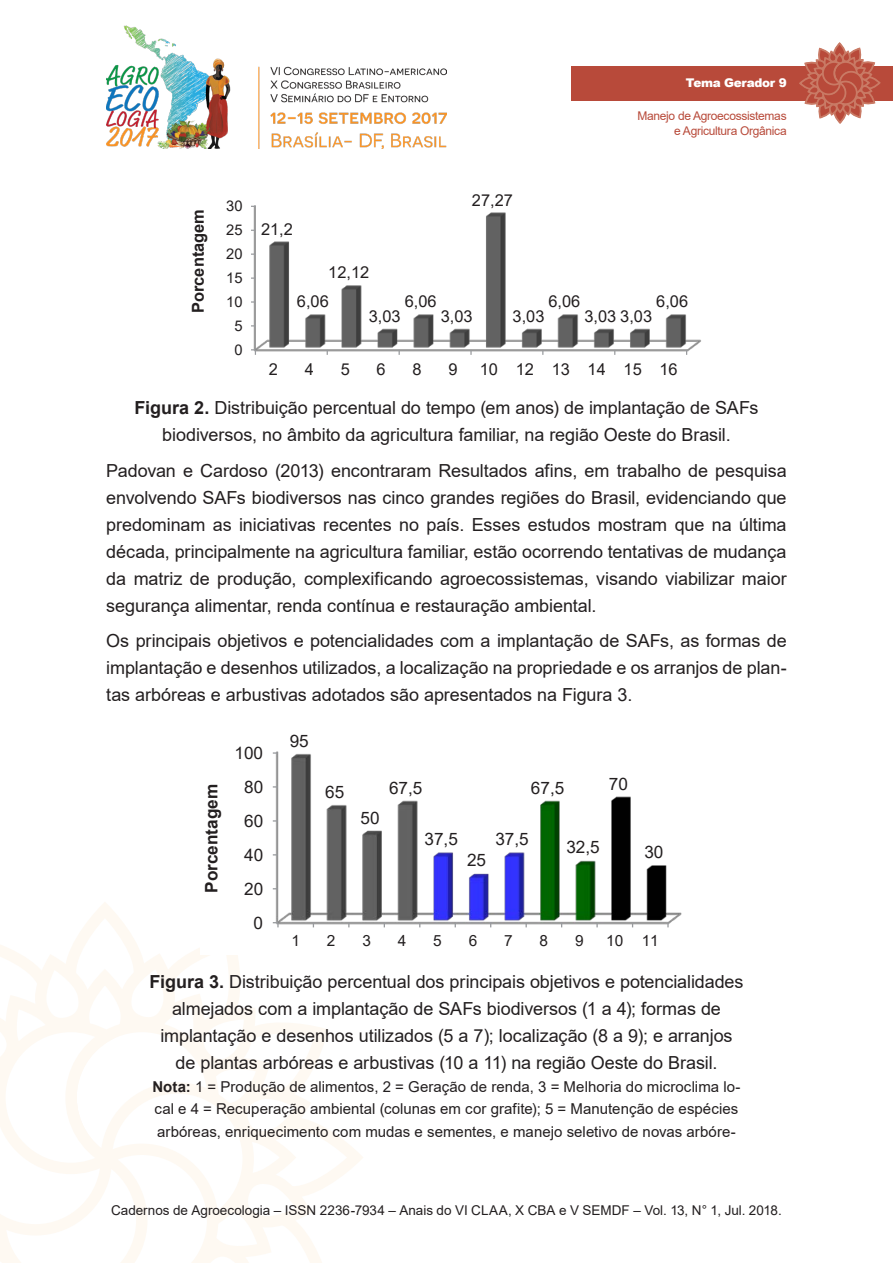
<style>
.page{position:relative;width:893px;height:1263px;background:#fff}
.page>*{position:absolute;margin:0;border:0;box-sizing:border-box;transform-origin:0 0}
.titulo_de_figura{font:18px/27px "Arial";letter-spacing:-.005em;color:#231f20;text-align:center}
.t1{font:17.1px "Arial";color:#231f20}
.t2{font:700 17.1px "Arial";color:#231f20}
.t3{font:16.35px "Arial";color:#231f20}
.t4{font:700 16.35px "Arial";color:#231f20}
.t5{font:15.45px "Arial";color:#231f20}
.Fonte{font:15px/22.5px "Arial";letter-spacing:.005em;color:#231f20}
.t6{font:14.7px "Arial";letter-spacing:-.005em;color:#231f20}
.t7{font:13.5px "Arial";color:#231f20}
.t8{font:12px/14.4px "Arial";letter-spacing:-.025em;color:#b84a3a;text-align:right}
.t9{font:900 12px "Arial";letter-spacing:-.025em;color:#fff}
.s1{font-weight:700}
</style>
<div class="page">
<img style="left:106px;top:25px;width:340px;height:124px">
<div style="left:571px;top:66px;width:322px;height:34px;background:#b84a3a"></div>
<svg style="left:798px;top:43px;width:83px;height:81px"></svg>
<img style="left:252px;top:205px;width:449px;height:148px">
<svg style="left:251px;top:349px;width:5px;height:6px"></svg>
<img style="left:275px;top:751px;width:407px;height:175px">
<svg style="left:0;top:910px;width:367px;height:353px"></svg>
<p class="t9" style="left:686px;top:74px;width:102px">Tema Gerador 9</p>
<p class="t8" style="left:637px;top:109px;width:151px">Manejo de Agroecossistemas e Agricultura Orgânica</p>
<p class="t4" style="left:186px;top:313px;width:106px;rotate:-90deg">Porcentagem</p>
<p class="t6" style="left:226px;top:196px;width:18px">30</p>
<p class="t6" style="left:226px;top:220px;width:18px">25</p>
<p class="t6" style="left:226px;top:244px;width:18px">20</p>
<p class="t6" style="left:226px;top:268px;width:18px">15</p>
<p class="t6" style="left:226px;top:292px;width:18px">10</p>
<p class="t6" style="left:234px;top:316px;width:10px">5</p>
<p class="t6" style="left:234px;top:340px;width:10px">0</p>
<p class="t3" style="left:261px;top:218px;width:33px">21,2</p>
<p class="t3" style="left:328px;top:261px;width:43px">12,12</p>
<p class="t3" style="left:472px;top:189px;width:43px">27,27</p>
<p class="t3" style="left:297px;top:290px;width:33px">6,06</p>
<p class="t3" style="left:405px;top:290px;width:33px">6,06</p>
<p class="t3" style="left:369px;top:305px;width:33px">3,03</p>
<p class="t3" style="left:441px;top:305px;width:33px">3,03</p>
<p class="t3" style="left:548px;top:290px;width:33px">6,06</p>
<p class="t3" style="left:656px;top:290px;width:33px">6,06</p>
<p class="t3" style="left:513px;top:305px;width:33px">3,03</p>
<p class="t3" style="left:584px;top:305px;width:69px">3,03 3,03</p>
<p class="t3" style="left:269px;top:358px;width:11px">2</p>
<p class="t3" style="left:305px;top:358px;width:11px">4</p>
<p class="t3" style="left:341px;top:358px;width:11px">5</p>
<p class="t3" style="left:377px;top:358px;width:11px">6</p>
<p class="t3" style="left:413px;top:358px;width:11px">8</p>
<p class="t3" style="left:448px;top:358px;width:11px">9</p>
<p class="t3" style="left:480px;top:358px;width:199px">10 12 13 14 15 16</p>
<p class="titulo_de_figura" style="left:134px;top:394px;width:626px"><span class="s1">Figura 2.</span> Distribuição percentual do tempo (em anos) de implantação de SAFs biodiversos, no âmbito da agricultura familiar, na região Oeste do Brasil.</p>
<p class="titulo_de_figura" style="left:106px;top:457px;width:682px;text-align:justify">Padovan e Cardoso (2013) encontraram Resultados afins, em trabalho de pesquisa envolvendo SAFs biodiversos nas cinco grandes regiões do Brasil, evidenciando que predominam as iniciativas recentes no país. Esses estudos mostram que na última década, principalmente na agricultura familiar, estão ocorrendo tentativas de mudança da matriz de produção, complexificando agroecossistemas, visando viabilizar maior segurança alimentar, renda contínua e restauração ambiental.</p>
<p class="titulo_de_figura" style="left:106px;top:627px;width:682px;text-align:justify">Os principais objetivos e potencialidades com a implantação de SAFs, as formas de implantação e desenhos utilizados, a localização na propriedade e os arranjos de plan&shy;tas arbóreas e arbustivas adotados são apresentados na Figura 3.</p>
<p class="t2" style="left:199px;top:893px;width:110px;rotate:-90deg">Porcentagem</p>
<p class="t1" style="left:235px;top:741px;width:30px">100</p>
<p class="t1" style="left:244px;top:775px;width:21px">80</p>
<p class="t1" style="left:244px;top:809px;width:21px">60</p>
<p class="t1" style="left:244px;top:843px;width:21px">40</p>
<p class="t1" style="left:244px;top:877px;width:21px">20</p>
<p class="t1" style="left:254px;top:911px;width:11px">0</p>
<p class="t1" style="left:290px;top:730px;width:21px">95</p>
<p class="t1" style="left:325px;top:780px;width:21px">65</p>
<p class="t1" style="left:361px;top:806px;width:21px">50</p>
<p class="t1" style="left:389px;top:776px;width:35px">67,5</p>
<p class="t1" style="left:531px;top:776px;width:35px">67,5</p>
<p class="t1" style="left:609px;top:772px;width:21px">70</p>
<p class="t1" style="left:424px;top:827px;width:35px">37,5</p>
<p class="t1" style="left:467px;top:848px;width:21px">25</p>
<p class="t1" style="left:495px;top:827px;width:35px">37,5</p>
<p class="t1" style="left:566px;top:836px;width:35px">32,5</p>
<p class="t1" style="left:644px;top:840px;width:21px">30</p>
<p class="t5" style="left:291px;top:930px;width:10px">1</p>
<p class="t5" style="left:327px;top:930px;width:10px">2</p>
<p class="t5" style="left:362px;top:930px;width:10px">3</p>
<p class="t5" style="left:398px;top:930px;width:10px">4</p>
<p class="t5" style="left:433px;top:930px;width:10px">5</p>
<p class="t5" style="left:469px;top:930px;width:10px">6</p>
<p class="t5" style="left:504px;top:930px;width:10px">7</p>
<p class="t5" style="left:540px;top:930px;width:10px">8</p>
<p class="t5" style="left:575px;top:930px;width:10px">9</p>
<p class="t5" style="left:606px;top:930px;width:54px">10 11</p>
<p class="titulo_de_figura" style="left:149px;top:968px;width:596px"><span class="s1">Figura 3.</span> Distribuição percentual dos principais objetivos e potencialidades almejados com a implantação de SAFs biodiversos (1 a 4); formas de implantação e desenhos utilizados (5 a 7); localização (8 a 9); e arranjos de plantas arbóreas e arbustivas (10 a 11) na região Oeste do Brasil.</p>
<p class="Fonte" style="left:152px;top:1075px;width:590px"><span class="s1">Nota:</span> 1 = Produção de alimentos, 2 = Geração de renda, 3 = Melhoria do microclima lo&shy;cal e 4 = Recuperação ambiental (colunas em cor grafite); 5 = Manutenção de espécies arbóreas, enriquecimento com mudas e sementes, e manejo seletivo de novas arbóre-</p>
<p class="t7" style="left:111px;top:1201px;width:672px">Cadernos de Agroecologia – ISSN 2236-7934 – Anais do VI CLAA, X CBA e V SEMDF – Vol. 13, N° 1, Jul. 2018.</p>
</div>
